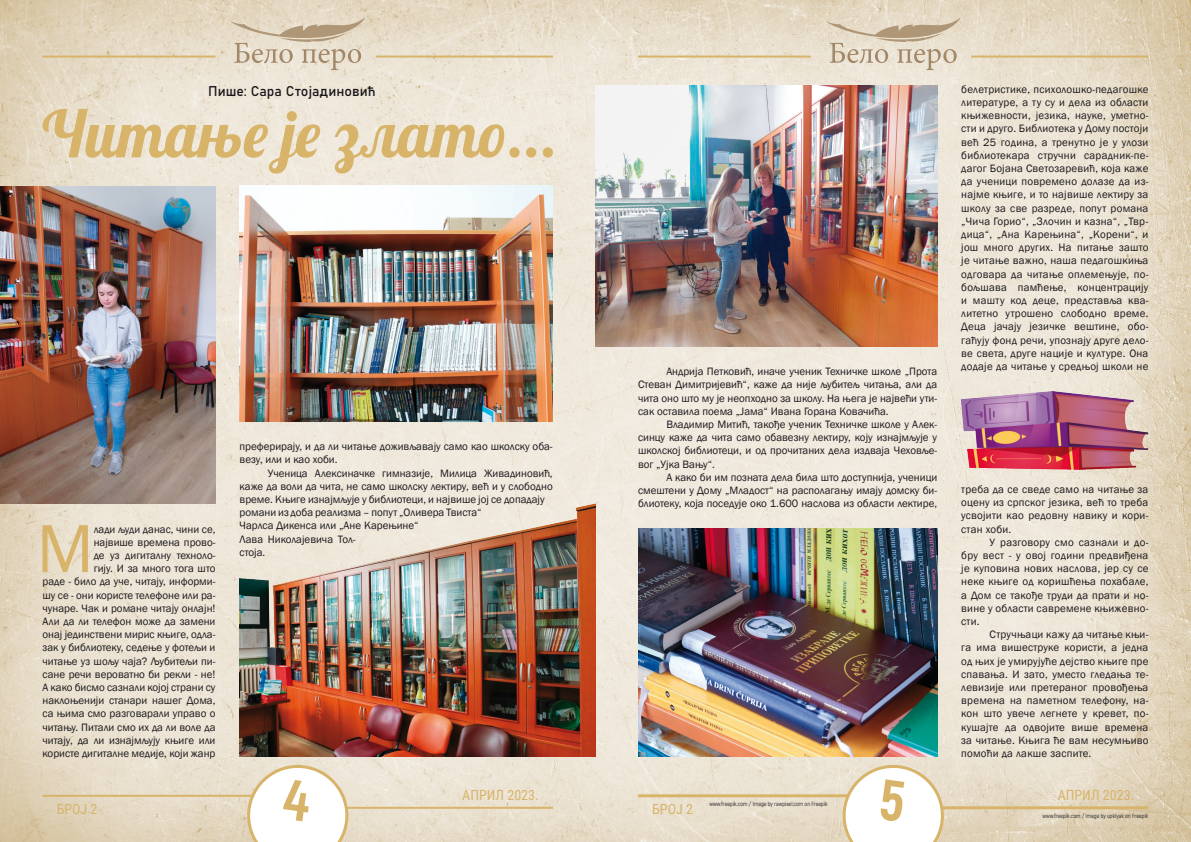
<style>
.page{position:relative;width:1191px;height:842px;background:#fff}
.page>*{position:absolute;margin:0;border:0;box-sizing:border-box;transform-origin:0 0}
.TEKST{font:70.4px "Franklin Gothic";color:#d7b469}
.t1{font:14px "Roboto Condensed";color:#d7b469}
.TEKST-2{font:14px "Bahnschrift";color:#1a171c}
.TEKST-3{font:11px/13.2px "Franklin Gothic";color:#1a171c;text-align:justify}
.TEKST-4{font:6px "Akrobat";color:#1a171c}
</style>
<div class="page">
<img style="left:0;top:0;width:1191px;height:842px">
<hr style="left:971px;top:56px;width:177px;height:2px;background:#d7b469">
<hr style="left:638px;top:56px;width:173px;height:2px;background:#d7b469">
<svg style="left:826px;top:18px;width:134px;height:52px"></svg>
<hr style="left:43px;top:56px;width:172px;height:2px;background:#d7b469">
<hr style="left:376px;top:56px;width:177px;height:2px;background:#d7b469">
<svg style="left:231px;top:18px;width:134px;height:52px"></svg>
<hr style="left:933px;top:806px;width:215px;height:3px;background:#d7b469">
<hr style="left:638px;top:794px;width:215px;height:3px;background:#d7b469">
<hr style="left:337px;top:807px;width:216px;height:2px;background:#d7b469">
<hr style="left:43px;top:795px;width:215px;height:2px;background:#d7b469">
<svg style="left:43px;top:109px;width:510px;height:65px"></svg>
<img style="left:240px;top:490px;width:355px;height:267px">
<img style="left:0;top:186px;width:215px;height:317px">
<img style="left:240px;top:186px;width:313px;height:235px">
<img style="left:595px;top:85px;width:342px;height:261px">
<img style="left:638px;top:529px;width:299px;height:228px">
<img style="left:958px;top:388px;width:193px;height:84px">
<svg style="left:842px;top:765px;width:102px;height:77px"></svg>
<svg style="left:247px;top:765px;width:101px;height:77px"></svg>
<p class="TEKST-2" style="left:208px;top:81px;width:169px">Пише: Сара Стојадиновић</p>
<p class="TEKST" style="left:37px;top:505px;width:59px">М</p>
<p class="TEKST-3" style="left:43px;top:522px;width:174px;text-align:right">лади људи данас, чини се,<br>највише времена прово-<br>де уз дигиталну техноло-<br>гију. И за много тога што<br>раде - било да уче, читају, информи&shy;шу се - они користе телефоне или ра&shy;чунаре. Чак и романе читају онлајн!<br>Али да ли телефон може да замени онај јединствени мирис књиге, одла&shy;зак у библиотеку, седење у фотељи и читање уз шољу чаја? Љубитељи пи&shy;сане речи вероватно би рекли - не!<br>А како бисмо сазнали којој страни су наклоњенији станари нашег Дома, са њима смо разговарали управо о читању. Питали смо их да ли воле да читају, да ли изнајмљују књиге или користе дигиталне медије, који жанр</p>
<p class="t1" style="left:57px;top:799px;width:42px">БРОЈ 2</p>
<p class="TEKST-3" style="left:240px;top:440px;width:314px">преферирају, и да ли читање доживљавају само као школску оба&shy;везу, или и као хоби.</p>
<p class="TEKST-3" style="left:240px;top:467px;width:315px;text-align:left;text-indent:28px">Ученица Алексиначке гимназије, Милица Живадиновић, каже да воли да чита, не само школску лектиру, већ и у слободно време. Књиге изнајмљује у библиотеци, и највише јој се допадају романи из доба реализма – попут „Оливера Твиста“<br>Чарлса Дикенса или „Ане Карењине“<br>Лава Николајевича Тол-<br>стоја.</p>
<p class="t1" style="left:462px;top:785px;width:78px">AПРИЛ 2023.</p>
<p class="TEKST-3" style="left:638px;top:365px;width:301px;text-indent:28px">Андрија Петковић, иначе ученик Техничке школе „Прота Стеван Димитријевић“, каже да није љубитељ читања, али да чита оно што му је неопходно за школу. На њега је највећи ути&shy;сак оставила поема „Јама“ Ивана Горана Ковачића.</p>
<p class="TEKST-3" style="left:638px;top:418px;width:301px;text-indent:28px">Владимир Митић, такође ученик Техничке школе у Алек&shy;синцу каже да чита само обавезну лектиру, коју изнајмљује у школској библиотеци, и од прочитаних дела издваја Чеховље&shy;вог „Ујка Вању“.</p>
<p class="TEKST-3" style="left:638px;top:471px;width:301px;text-indent:28px">А како би им позната дела била што доступнија, ученици смештени у Дому „Младост“ на располагању имају домску би&shy;блиотеку, која поседује око 1.600 наслова из области лектире,</p>
<p class="t1" style="left:652px;top:799px;width:42px">БРОЈ 2</p>
<p class="TEKST-4" style="left:709px;top:801px;width:120px">www.freepik.com / Image by rawpixel.com on Freepik</p>
<p class="TEKST-3" style="left:961px;top:83px;width:189px">белетристике, психолошко-педагошке литературе, а ту су и дела из области књижевности, језика, науке, уметно&shy;сти и друго. Библиотека у Дому постоји већ 25 година, а тренутно је у улози библиотекара стручни сарадник-пе&shy;дагог Бојана Светозаревић, која каже да ученици повремено долазе да из&shy;најме књиге, и то највише лектиру за школу за све разреде, попут романа „Чича Горио“, „Злочин и казна“, „Твр&shy;дица“, „Ана Карењина“, „Корени“, и још много других. На питање зашто је читање важно, наша педагошкиња одговара да читање оплемењује, по&shy;бољшава памћење, концентрацију и машту код деце, представља ква&shy;литетно утрошено слободно време.<br>Деца јачају језичке вештине, обо&shy;гаћују фонд речи, упознају друге дело&shy;ве света, друге нације и културе. Она додаје да читање у средњој школи не</p>
<p class="TEKST-3" style="left:961px;top:483px;width:189px">треба да се сведе само на читање за оцену из српског језика, већ то треба усвојити као редовну навику и кори&shy;стан хоби.</p>
<p class="TEKST-3" style="left:961px;top:536px;width:189px;text-indent:28px">У разговору смо сазнали и до&shy;бру вест - у овој години предвиђена је куповина нових наслова, јер су се неке књиге од коришћења похабале, а Дом се такође труди да прати и но&shy;вине у области савремене књижевно&shy;сти.</p>
<p class="TEKST-3" style="left:961px;top:628px;width:189px;text-indent:28px">Стручњаци кажу да читање књи&shy;га има вишеструке користи, а једна од њих је умирујуће дејство књиге пре спавања. И зато, уместо гледања те&shy;левизије или претераног провођења времена на паметном телефону, на&shy;кон што увече легнете у кревет, по&shy;кушајте да одвојите више времена за читање. Књига ће вам несумњиво помоћи да лакше заспите.</p>
<p class="t1" style="left:1057px;top:785px;width:78px">AПРИЛ 2023.</p>
<p class="TEKST-4" style="left:1042px;top:812px;width:108px">www.freepik.com / Image by upklyak on Freepik</p>
</div>
